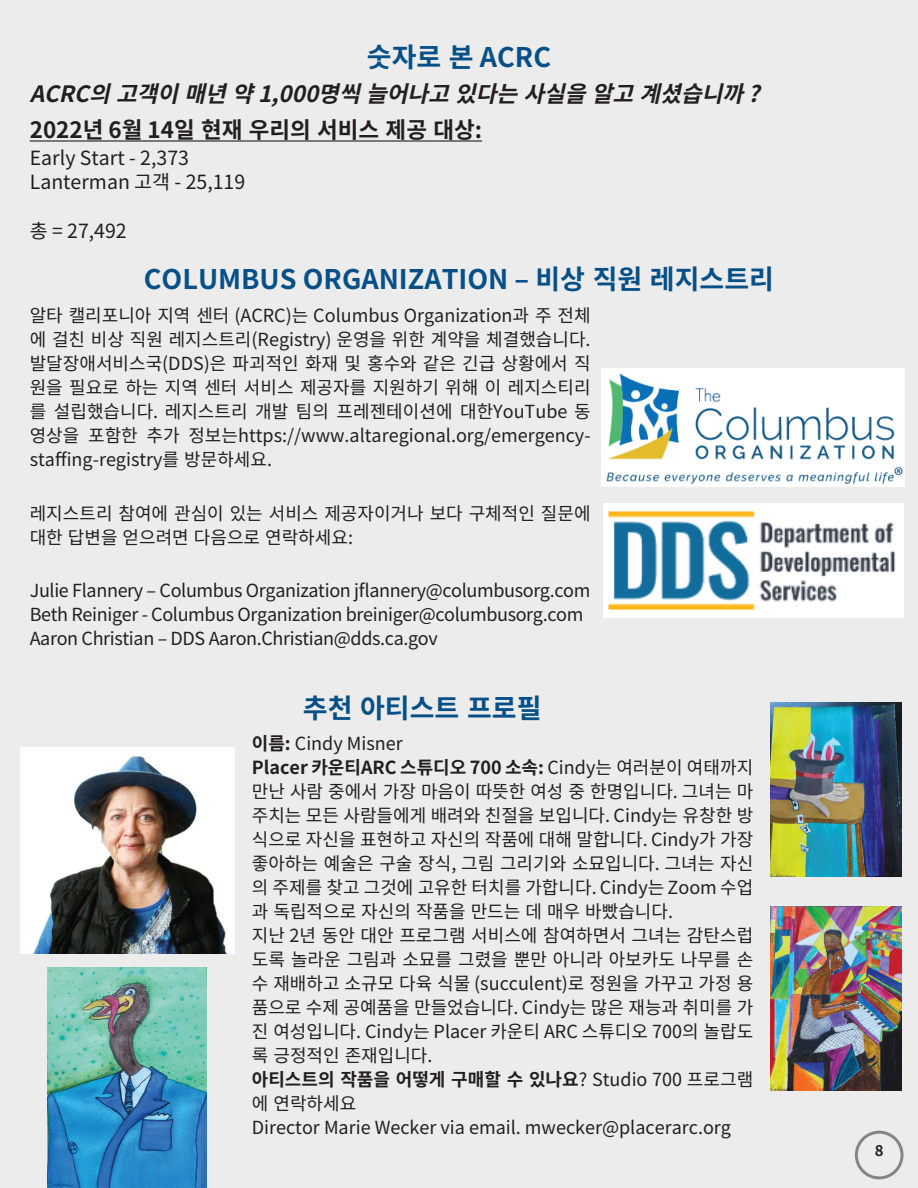
<style>
.page{position:relative;width:918px;height:1188px;background:#ebeceb}
.page>*{position:absolute;margin:0;border:0;box-sizing:border-box;transform-origin:0 0}
.t1{font:700 27px "Noto Sans KR";color:#075087}
.t2{font:italic 700 22.5px "Noto Sans KR";color:#231f20}
.t3{font:700 22.5px "Noto Sans KR";color:#231f20}
.t4{font:19.5px "Noto Sans KR";color:#231f20}
.t5{font:18px/24px "Noto Sans KR";color:#231f20;text-align:justify}
.t6{font:18px "Noto Sans KR";letter-spacing:-.02em;color:#231f20}
.t7{font:700 15px "Noto Sans KR";color:#231f20}
.s1{font-weight:700}
</style>
<div class="page">
<hr style="left:917px;top:0;width:1px;height:1188px;background:#d8d9d8">
<div style="left:855px;top:1131px;width:49px;height:48px;border:3px solid #201d1e;border-radius:50%"></div>
<hr style="left:30px;top:140px;width:452px;height:2px;background:#231f20">
<img style="left:602px;top:368px;width:303px;height:118px">
<img style="left:603px;top:503px;width:301px;height:114px">
<img style="left:20px;top:747px;width:214px;height:206px">
<img style="left:48px;top:967px;width:159px;height:221px">
<img style="left:771px;top:702px;width:130px;height:175px">
<img style="left:771px;top:907px;width:130px;height:183px">
<p class="t1" style="left:367px;top:42px;width:186px">숫자로 본 ACRC</p>
<p class="t2" style="left:30px;top:81px;width:745px">ACRC의고객이매년약1,000명씩늘어나고있다는사실을알고계셨습니까?</p>
<p class="t3" style="left:30px;top:117px;width:454px">2022년 6월 14일 현재 우리의 서비스 제공 대상:</p>
<p class="t4" style="left:30px;top:147px;width:161px">Early Start - 2,373</p>
<p class="t4" style="left:30px;top:171px;width:217px">Lanterman 고객 - 25,119</p>
<p class="t4" style="left:30px;top:219px;width:99px">총 = 27,492</p>
<p class="t1" style="left:144px;top:264px;width:632px">COLUMBUS ORGANIZATION – 비상 직원 레지스트리</p>
<p class="t5" style="left:30px;top:304px;width:562px">알타 캘리포니아 지역 센터 (ACRC)는 Columbus Organization과 주 전체 에 걸친 비상 직원 레지스트리(Registry) 운영을 위한 계약을 체결했습니다. 발달장애서비스국(DDS)은 파괴적인 화재 및 홍수와 같은 긴급 상황에서 직 원을 필요로 하는 지역 센터 서비스 제공자를 지원하기 위해 이 레지스티리 를 설립했습니다. 레지스트리 개발 팀의 프레젠테이션에 대한YouTube 동 영상을 포함한 추가 정보는https://www.altaregional.org/emergency&shy;staffing-registry를 방문하세요.</p>
<p class="t5" style="left:30px;top:501px;width:562px">레지스트리 참여에 관심이 있는 서비스 제공자이거나 보다 구체적인 질문에 대한 답변을 얻으려면 다음으로 연락하세요:</p>
<p class="t6" style="left:30px;top:581px;width:562px">Julie Flannery – Columbus Organization jflannery@columbusorg.com</p>
<p class="t6" style="left:30px;top:605px;width:555px">Beth Reiniger - Columbus Organization breiniger@columbusorg.com</p>
<p class="t6" style="left:30px;top:629px;width:410px">Aaron Christian – DDS Aaron.Christian@dds.ca.gov</p>
<p class="t1" style="left:303px;top:692px;width:240px">추천 아티스트 프로필</p>
<p class="t5" style="left:252px;top:732px;width:152px"><span class="s1">이름:</span> Cindy Misner</p>
<p class="t5" style="left:252px;top:756px;width:503px"><span class="s1">Placer 카운티ARC 스튜디오 700 소속:</span> Cindy는 여러분이 여태까지 만난 사람 중에서 가장 마음이 따뜻한 여성 중 한명입니다. 그녀는 마 주치는 모든 사람들에게 배려와 친절을 보입니다. Cindy는 유창한 방 식으로 자신을 표현하고 자신의 작품에 대해 말합니다. Cindy가 가장 좋아하는 예술은 구술 장식, 그림 그리기와 소묘입니다. 그녀는 자신 의 주제를 찾고 그것에 고유한 터치를 가합니다. Cindy는 Zoom 수업 과 독립적으로 자신의 작품을 만드는 데 매우 바빴습니다.</p>
<p class="t5" style="left:252px;top:924px;width:503px">지난 2년 동안 대안 프로그램 서비스에 참여하면서 그녀는 감탄스럽 도록 놀라운 그림과 소묘를 그렸을 뿐만 아니라 아보카도 나무를 손 수 재배하고 소규모 다육 식물 (succulent)로 정원을 가꾸고 가정 용 품으로 수제 공예품을 만들었습니다. Cindy는 많은 재능과 취미를 가 진 여성입니다. Cindy는 Placer 카운티 ARC 스튜디오 700의 놀랍도 록 긍정적인 존재입니다.</p>
<p class="t5" style="left:252px;top:1068px;width:503px"><span class="s1">아티스트의 작품을 어떻게 구매할 수 있나요</span>? Studio 700 프로그램 에 연락하세요</p>
<p class="t5" style="left:252px;top:1116px;width:481px">Director Marie Wecker via email. mwecker@placerarc.org</p>
<p class="t7" style="left:875px;top:1142px;width:10px">8</p>
</div>
